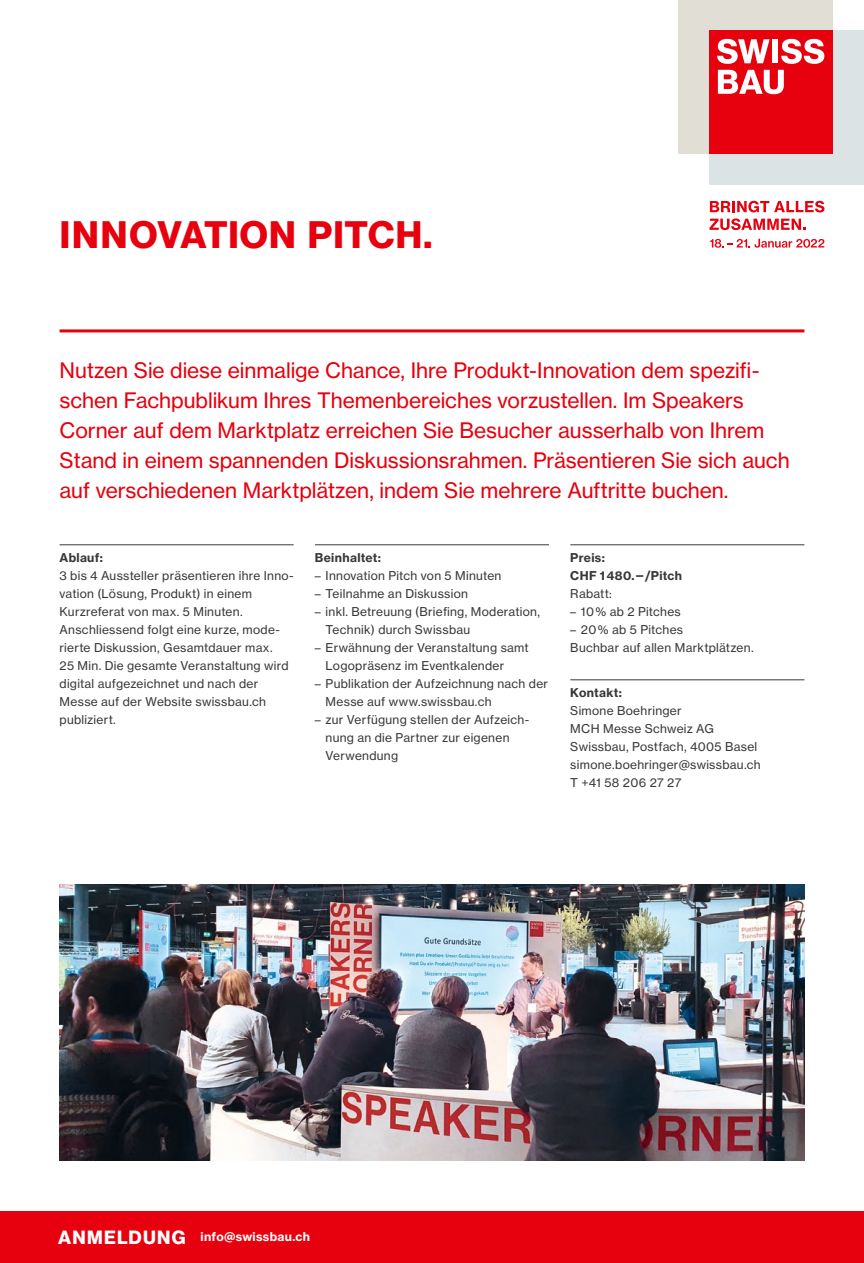
<style>
.page{position:relative;width:864px;height:1263px;background:#fff}
.page>*{position:absolute;margin:0;border:0;box-sizing:border-box;transform-origin:0 0}
.t1{font:37.5px "N Haas Grotesk DS Pro 75 Bd";letter-spacing:.03em;color:#e7000e}
.t2{font:21px/30px "N Haas Grotesk TX Pro 55 Rg";letter-spacing:-.005em;color:#e7000e}
.t3{font:18.75px "N Haas Grotesk DS Pro 75 Bd";letter-spacing:.07em;color:#fff}
.t4{font:12px/18px "N Haas Grotesk TX Pro 55 Rg";letter-spacing:.025em;color:#383937}
.t5{font:12px/18px "N Haas Grotesk TX Pro 75 Bd";letter-spacing:.025em;color:#383937}
.t6{font:12px "N Haas Grotesk TX Pro 75 Bd";letter-spacing:.025em;color:#fff}
</style>
<div class="page">
<div style="left:0;top:1212px;width:863px;height:51px;background:#e7000e"></div>
<svg style="left:709px;top:201px;width:115px;height:11px"></svg>
<svg style="left:709px;top:218px;width:96px;height:12px"></svg>
<svg style="left:709px;top:239px;width:115px;height:9px"></svg>
<hr style="left:60px;top:329px;width:744px;height:3px;background:#e7000e">
<img style="left:60px;top:884px;width:744px;height:277px">
<div style="left:678px;top:0;width:154px;height:154px;background:#e1ded5"></div>
<div style="left:709px;top:31px;width:154px;height:154px;background:#dce3e5"></div>
<div style="left:709px;top:31px;width:123px;height:123px;background:#e7000e"></div>
<svg style="left:717px;top:39px;width:52px;height:25px"></svg>
<div style="left:771px;top:39px;width:6px;height:24px;background:#fff"></div>
<svg style="left:781px;top:39px;width:43px;height:25px"></svg>
<svg style="left:717px;top:70px;width:66px;height:24px"></svg>
<hr style="left:60px;top:544px;width:233px;height:1px;background:#383937">
<hr style="left:570px;top:544px;width:234px;height:1px;background:#383937">
<hr style="left:570px;top:679px;width:234px;height:1px;background:#383937">
<hr style="left:315px;top:544px;width:234px;height:1px;background:#383937">
<h1 class="t1" style="left:60px;top:213px;width:374px">INNOVATION PITCH.</h1>
<p class="t2" style="left:60px;top:355px;width:731px">Nutzen Sie diese einmalige Chance, Ihre Produkt-Innovation dem spezifi&shy;schen Fachpublikum Ihres Themenbereiches vorzustellen. Im Speakers Corner auf dem Marktplatz erreichen Sie Besucher ausserhalb von Ihrem Stand in einem spannenden Diskussionsrahmen. Präsentieren Sie sich auch auf verschiedenen Marktplätzen, indem Sie mehrere Auftritte buchen.</p>
<p class="t5" style="left:60px;top:549px;width:45px">Ablauf:</p>
<p class="t4" style="left:60px;top:567px;width:235px">3 bis 4 Aussteller präsentieren ihre Inno&shy;vation (Lösung, Produkt) in einem Kurzreferat von max. 5 Minuten.<br>Anschliessend folgt eine kurze, mode&shy;rierte Diskussion, Gesamtdauer max.<br>25 Min. Die gesamte Veranstaltung wird digital aufgezeichnet und nach der Messe auf der Website swissbau.ch publiziert.</p>
<p class="t5" style="left:315px;top:549px;width:68px">Beinhaltet:</p>
<p class="t4" style="left:315px;top:567px;width:188px">– Innovation Pitch von 5 Minuten</p>
<p class="t4" style="left:315px;top:585px;width:154px">– Teilnahme an Diskussion</p>
<p class="t4" style="left:325px;top:603px;width:216px;text-indent:-11px">– inkl. Betreuung (Briefing, Moderation,<br>Technik) durch Swissbau</p>
<p class="t4" style="left:325px;top:639px;width:205px;text-indent:-11px">– Erwähnung der Veranstaltung samt<br>Logopräsenz im Eventkalender</p>
<p class="t4" style="left:325px;top:675px;width:224px;text-indent:-11px">– Publikation der Aufzeichnung nach der<br>Messe auf www.swissbau.ch</p>
<p class="t4" style="left:325px;top:711px;width:205px;text-indent:-11px">– zur Verfügung stellen der Aufzeich&shy;nung an die Partner zur eigenen<br>Verwendung</p>
<p class="t5" style="left:570px;top:549px;width:113px">Preis:<br>CHF 1 480.—/Pitch</p>
<p class="t4" style="left:570px;top:585px;width:43px">Rabatt:</p>
<p class="t4" style="left:570px;top:603px;width:112px">– 10 % ab 2 Pitches</p>
<p class="t4" style="left:570px;top:621px;width:185px">– 20 % ab 5 Pitches<br>Buchbar auf allen Marktplätzen.</p>
<p class="t5" style="left:570px;top:684px;width:53px">Kontakt:</p>
<p class="t4" style="left:570px;top:702px;width:192px">Simone Boehringer<br>MCH Messe Schweiz AG<br>Swissbau, Postfach, 4005 Basel simone.boehringer@swissbau.ch<br>T +41 58 206 27 27</p>
<h3 class="t3" style="left:58px;top:1226px;width:129px">ANMELDUNG</h3>
<p class="t6" style="left:200px;top:1229px;width:111px">info@swissbau.ch</p>
</div>
